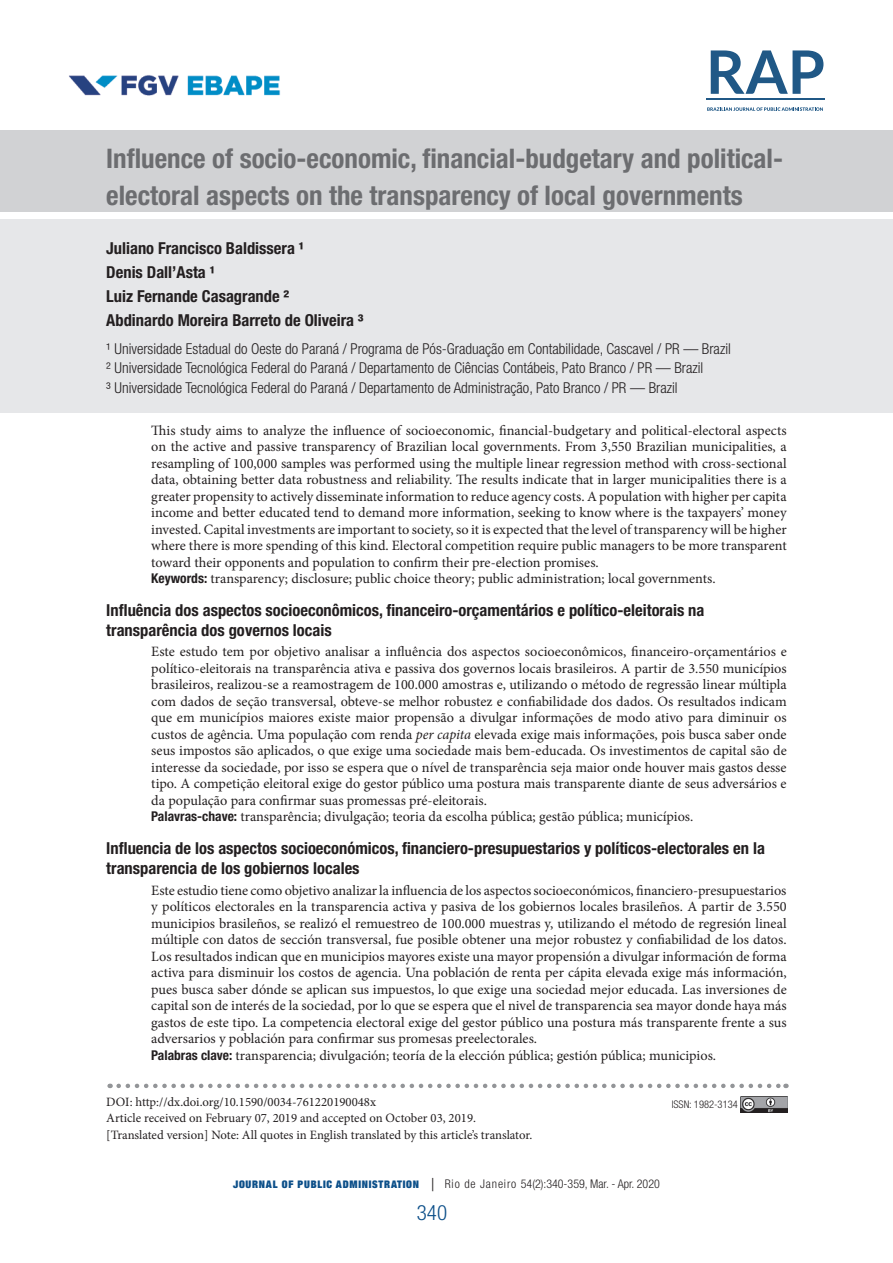
<style>
.page{position:relative;width:893px;height:1263px;background:#fff}
.page>*{position:absolute;margin:0;border:0;box-sizing:border-box;transform-origin:0 0}
.t1{font:700 condensed 27px/37.5px "Helvetica Neue LT Std";color:#6c6d70}
.t2{font:300 condensed 21px "Helvetica Neue LT Std";color:#0c4f89}
.t3{font:700 condensed 16.5px/23.7px "Helvetica Neue LT Std";color:#231f20}
.t4{font:300 condensed 15px/19.5px "Helvetica Neue LT Std";color:#231f20}
.t5{font:14.25px/16.5px "Minion Pro";color:#231f20}
.t6{font:12.75px/16.5px "Minion Pro";color:#231f20}
.t7{font:300 condensed 12px "Helvetica Neue LT Std";color:#231f20}
.t8{font:300 condensed 10.5px "Helvetica Neue LT Std";color:#231f20}
.s1{font-family:"Helvetica Neue LT Std";font-weight:700;font-stretch:condensed;font-size:13.5px}
.s2{font-style:italic}
.s3{font-family:"Helvetica Neue";font-weight:900;font-stretch:expanded;font-size:10.5px;color:#0c4f89}
.s4{font-size:18px}
</style>
<div class="page">
<img style="left:69px;top:75px;width:212px;height:21px">
<svg style="left:707px;top:107px;width:116px;height:4px"></svg>
<hr style="left:706px;top:98px;width:119px;height:2px;background:#205886">
<svg style="left:711px;top:50px;width:112px;height:44px"></svg>
<div style="left:1px;top:131px;width:892px;height:81px;background:#d1d2d4"></div>
<div style="left:1px;top:220px;width:892px;height:193px;background:#e6e7e9"></div>
<svg style="left:119px;top:1084px;width:667px;height:4px"></svg>
<img style="left:740px;top:1096px;width:47px;height:17px">
<h1 class="t1" style="left:106px;top:139px;width:678px">Influence of socio-economic, financial-budgetary and political&shy;electoral aspects on the transparency of local governments</h1>
<p class="t3" style="left:106px;top:237px;width:258px">Juliano Francisco Baldissera ¹<br>Denis Dall’Asta ¹<br>Luiz Fernande Casagrande ²<br>Abdinardo Moreira Barreto de Oliveira ³</p>
<p class="t4" style="left:106px;top:339px;width:626px">¹ Universidade Estadual do Oeste do Paraná / Programa de Pós-Graduação em Contabilidade, Cascavel / PR — Brazil<br>² Universidade Tecnológica Federal do Paraná / Departamento de Ciências Contábeis, Pato Branco / PR — Brazil<br>³ Universidade Tecnológica Federal do Paraná / Departamento de Administração, Pato Branco / PR — Brazil</p>
<p class="t5" style="left:151px;top:422px;width:637px">This study aims to analyze the influence of socioeconomic, financial-budgetary and political-electoral aspects on the active and passive transparency of Brazilian local governments. From 3,550 Brazilian municipalities, a resampling of 100,000 samples was performed using the multiple linear regression method with cross-sectional data, obtaining better data robustness and reliability. The results indicate that in larger municipalities there is a greater propensity to actively disseminate information to reduce agency costs. A population with higher per capita income and better educated tend to demand more information, seeking to know where is the taxpayers’ money invested. Capital investments are important to society, so it is expected that the level of transparency will be higher where there is more spending of this kind. Electoral competition require public managers to be more transparent toward their opponents and population to confirm their pre-election promises.<br><span class="s1">Keywords:</span> transparency; disclosure; public choice theory; public administration; local governments.</p>
<p class="t3" style="left:106px;top:600px;width:600px;line-height:19.8px">Influência dos aspectos soci oeconômicos, financeiro-orçamentários e político-eleitorais na transparência dos governos locais</p>
<p class="t5" style="left:151px;top:644px;width:637px">Este estudo tem por objetivo analisar a influência dos aspectos socioeconômicos, financeiro-orçamentários e político-eleitorais na transparência ativa e passiva dos governos locais brasileiros. A partir de 3.550 municípios brasileiros, realizou-se a reamostragem de 100.000 amostras e, utilizando o método de regressão linear múltipla com dados de seção transversal, obteve-se melhor robustez e confiabilidade dos dados. Os resultados indicam que em municípios maiores existe maior propensão a divulgar informações de modo ativo para diminuir os custos de agência. Uma população com renda <span class="s2">per capita</span> elevada exige mais informações, pois busca saber onde seus impostos são aplicados, o que exige uma sociedade mais bem-educada. Os investimentos de capital são de interesse da sociedade, por isso se espera que o nível de transparência seja maior onde houver mais gastos desse tipo. A competição eleitoral exige do gestor público uma postura mais transparente diante de seus adversários e da população para confirmar suas promessas pré-eleitorais.<br><span class="s1">Palavras-chave:</span> transparência; divulgação; teoria da escolha pública; gestão pública; municípios.</p>
<p class="t3" style="left:106px;top:838px;width:660px;line-height:19.8px">Influencia de los aspectos socioeconómicos, financiero-presupuestarios y políticos-electorales en la transparencia de los gobiernos locales</p>
<p class="t5" style="left:151px;top:882px;width:637px">Este estudio tiene como objetivo analizar la influencia de los aspectos socioeconómicos, financiero-presupuestarios y políticos electorales en la transparencia activa y pasiva de los gobiernos locales brasileños. A partir de 3.550 municipios brasileños, se realizó el remuestreo de 100.000 muestras y, utilizando el método de regresión lineal múltiple con datos de sección transversal, fue posible obtener una mejor robustez y confiabilidad de los datos.<br>Los resultados indican que en municipios mayores existe una mayor propensión a divulgar información de forma activa para disminuir los costos de agencia. Una población de renta per cápita elevada exige más información, pues busca saber dónde se aplican sus impuestos, lo que exige una sociedad mejor educada. Las inversiones de capital son de interés de la sociedad, por lo que se espera que el nivel de transparencia sea mayor donde haya más gastos de este tipo. La competencia electoral exige del gestor público una postura más transparente frente a sus adversarios y población para confirmar sus promesas preelectorales.<br><span class="s1">Palabras clave:</span> transparencia; divulgación; teoría de la elección pública; gestión pública; municipios.</p>
<p class="t6" style="left:106px;top:1093px;width:427px">DOI: http://dx.doi.org/10.1590/0034-761220190048x<br>Article received on February 07, 2019 and accepted on October 03, 2019. [Translated version] Note: All quotes in English translated by this article’s translator.</p>
<p class="t8" style="left:672px;top:1098px;width:68px">ISSN: 1982-3134</p>
<p class="t7" style="left:233px;top:1176px;width:428px"><span class="s3">JOURNAL OF PUBLIC ADMINISTRATION</span> <span class="s4">|</span> Rio de Janeiro 54(2):340-359, Mar. - Apr. 2020</p>
<h2 class="t2" style="left:417px;top:1200px;width:32px">340</h2>
</div>
